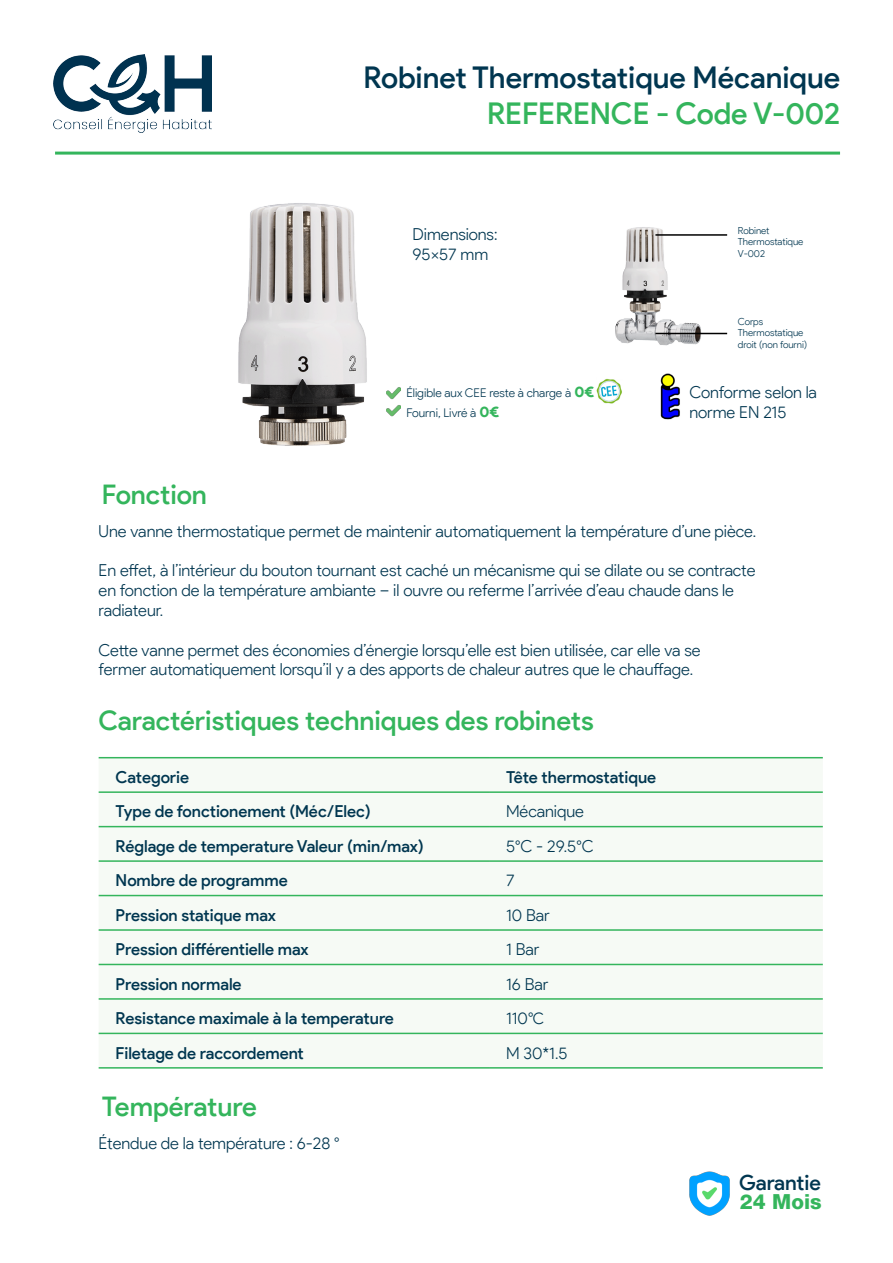
<style>
.page{position:relative;width:893px;height:1263px;background:#fff}
.page>*{position:absolute;margin:0;border:0;box-sizing:border-box;transform-origin:0 0}
.t1{font:500 30px "Product Sans";color:#003650}
.t2{font:500 30px "Product Sans";color:#34b55c}
.t3{font:500 27px "Product Sans";color:#34b55c}
.t4{font:500 21px "Product Sans";letter-spacing:-.005em;color:#003650}
.t5{font:800 20.7px "Helvetica 85";color:#34b55c}
.t6{font:300 16.5px/19.8px "Product Sans";color:#003650}
.t7{font:500 16.5px "Product Sans";letter-spacing:-.005em;color:#003650}
.t8{font:900 14.85px "Product Sans";color:#34b55c}
.t9{font:300 12px/20.1px "Product Sans";color:#003650}
.t10{font:300 9.75px/11.7px "Product Sans";letter-spacing:-.005em;color:#003650}
</style>
<div class="page">
<hr style="left:55px;top:152px;width:785px;height:3px;background:#34b55c">
<div style="left:99px;top:758px;width:724px;height:277px;background:#f6faf5"></div>
<hr style="left:99px;top:757px;width:390px;height:1px;background:#34b55c">
<hr style="left:489px;top:757px;width:334px;height:1px;background:#34b55c">
<hr style="left:99px;top:791px;width:390px;height:2px;background:#34b55c">
<hr style="left:489px;top:791px;width:334px;height:2px;background:#34b55c">
<hr style="left:99px;top:826px;width:390px;height:1px;background:#34b55c">
<hr style="left:489px;top:826px;width:334px;height:1px;background:#34b55c">
<hr style="left:99px;top:860px;width:390px;height:2px;background:#34b55c">
<hr style="left:489px;top:860px;width:334px;height:2px;background:#34b55c">
<hr style="left:99px;top:895px;width:390px;height:1px;background:#34b55c">
<hr style="left:489px;top:895px;width:334px;height:1px;background:#34b55c">
<hr style="left:99px;top:929px;width:390px;height:2px;background:#34b55c">
<hr style="left:489px;top:929px;width:334px;height:2px;background:#34b55c">
<hr style="left:99px;top:964px;width:390px;height:1px;background:#34b55c">
<hr style="left:489px;top:964px;width:334px;height:1px;background:#34b55c">
<hr style="left:99px;top:998px;width:390px;height:2px;background:#34b55c">
<hr style="left:489px;top:998px;width:334px;height:2px;background:#34b55c">
<hr style="left:99px;top:1033px;width:390px;height:1px;background:#34b55c">
<hr style="left:489px;top:1033px;width:334px;height:1px;background:#34b55c">
<hr style="left:99px;top:1067px;width:390px;height:1px;background:#34b55c">
<hr style="left:489px;top:1067px;width:334px;height:1px;background:#34b55c">
<img style="left:689px;top:1171px;width:41px;height:45px">
<img style="left:238px;top:203px;width:129px;height:243px">
<img style="left:615px;top:227px;width:91px;height:119px">
<hr style="left:655px;top:234px;width:72px;height:2px;background:#000">
<hr style="left:655px;top:333px;width:72px;height:1px;background:#000">
<img style="left:596px;top:378px;width:26px;height:26px">
<img style="left:660px;top:373px;width:20px;height:47px">
<img style="left:386px;top:387px;width:15px;height:13px">
<img style="left:386px;top:405px;width:15px;height:12px">
<img style="left:54px;top:54px;width:158px;height:78px">
<h1 class="t1" style="left:363px;top:59px;width:478px">Robinet Thermostatique Mécanique</h1>
<h1 class="t2" style="left:487px;top:95px;width:354px">REFERENCE - Code V-002</h1>
<p class="t6" style="left:413px;top:224px;width:86px">Dimensions:<br>95x57 mm</p>
<p class="t10" style="left:738px;top:224px;width:67px">Robinet<br>Thermostatique<br>V-002</p>
<h2 class="t3" style="left:102px;top:478px;width:106px">Fonction</h2>
<p class="t9" style="left:406px;top:382px;width:166px">Éligible aux CEE reste à charge à<br>Fourni, Livré à</p>
<p class="t8" style="left:574px;top:383px;width:21px">0€</p>
<p class="t8" style="left:479px;top:403px;width:21px">0€</p>
<p class="t10" style="left:738px;top:315px;width:71px">Corps<br>Thermostatique droit (non fourni)</p>
<p class="t6" style="left:689px;top:382px;width:129px">Conforme selon la norme EN 215</p>
<p class="t6" style="left:99px;top:521px;width:659px">Une vanne thermostatique permet de maintenir automatiquement la température d’une pièce.</p>
<p class="t6" style="left:99px;top:561px;width:658px">En effet, à l’intérieur du bouton tournant est caché un mécanisme qui se dilate ou se contracte en fonction de la température ambiante – il ouvre ou referme l’arrivée d’eau chaude dans le radiateur.</p>
<p class="t6" style="left:99px;top:640px;width:603px">Cette vanne permet des économies d’énergie lorsqu’elle est bien utilisée, car elle va se fermer automatiquement lorsqu’il y a des apports de chaleur autres que le chauffage.</p>
<h2 class="t3" style="left:99px;top:704px;width:497px">Caractéristiques techniques des robinets</h2>
<p class="t7" style="left:116px;top:767px;width:75px">Categorie</p>
<p class="t7" style="left:506px;top:767px;width:152px">Tête thermostatique</p>
<p class="t7" style="left:116px;top:801px;width:257px">Type de fonctionement (Méc/Elec)</p>
<p class="t6" style="left:506px;top:801px;width:79px">Mécanique</p>
<p class="t7" style="left:116px;top:836px;width:310px">Réglage de temperature Valeur (min/max)</p>
<p class="t6" style="left:506px;top:836px;width:89px">5°C - 29.5°C</p>
<p class="t7" style="left:116px;top:870px;width:174px">Nombre de programme</p>
<p class="t6" style="left:506px;top:870px;width:10px">7</p>
<p class="t7" style="left:116px;top:905px;width:162px">Pression statique max</p>
<p class="t6" style="left:506px;top:905px;width:45px">10 Bar</p>
<p class="t7" style="left:116px;top:939px;width:195px">Pression différentielle max</p>
<p class="t6" style="left:506px;top:939px;width:35px">1 Bar</p>
<p class="t7" style="left:116px;top:974px;width:127px">Pression normale</p>
<p class="t6" style="left:506px;top:974px;width:44px">16 Bar</p>
<p class="t7" style="left:116px;top:1008px;width:280px">Resistance maximale à la temperature</p>
<p class="t6" style="left:506px;top:1008px;width:39px">110°C</p>
<p class="t7" style="left:116px;top:1042px;width:190px">Filetage de raccordement</p>
<p class="t6" style="left:506px;top:1043px;width:63px">M 30*1.5</p>
<h2 class="t3" style="left:102px;top:1089px;width:156px">Température</h2>
<p class="t6" style="left:99px;top:1133px;width:242px">Étendue de la température : 6-28 °</p>
<p class="t4" style="left:739px;top:1169px;width:83px">Garantie</p>
<p class="t5" style="left:740px;top:1189px;width:84px">24 Mois</p>
</div>
